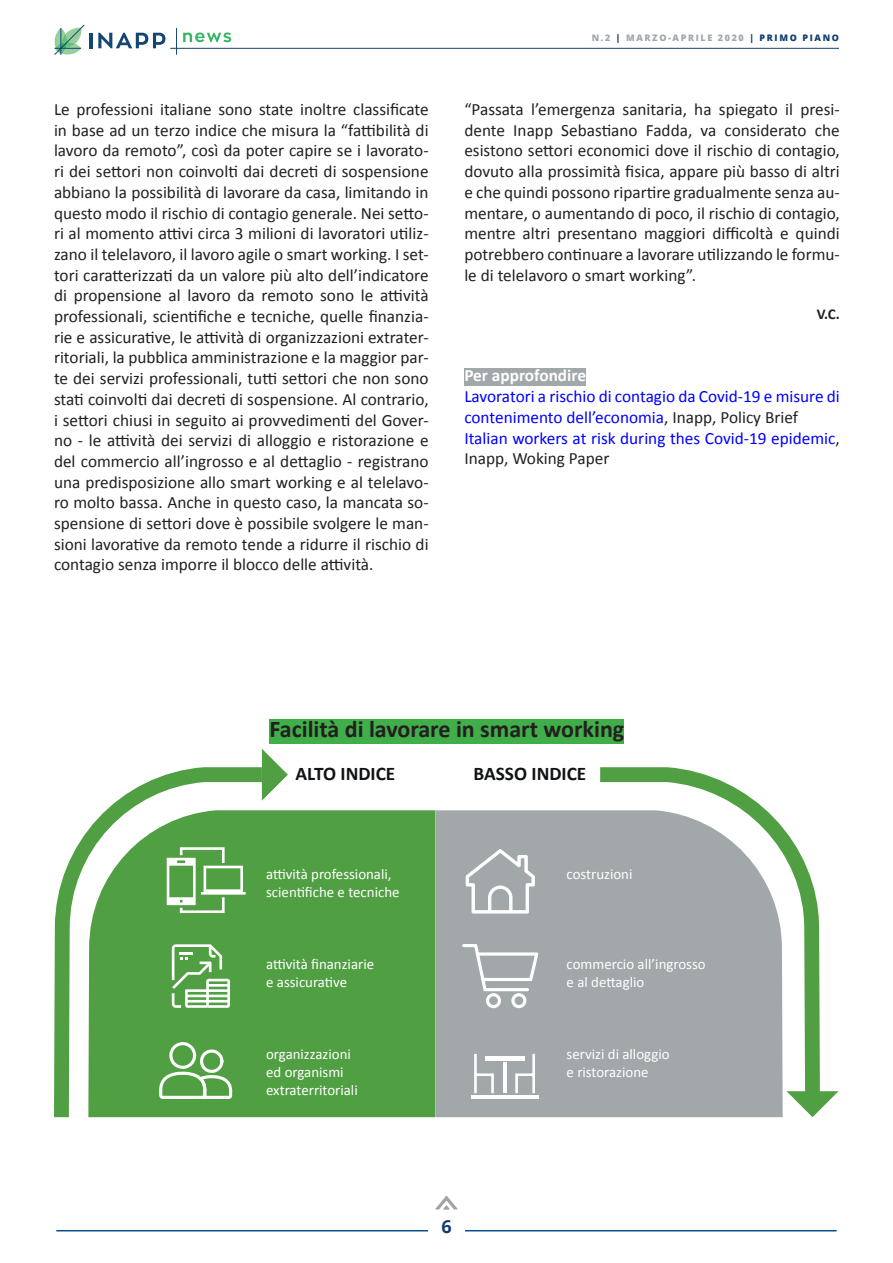
<style>
.page{position:relative;width:893px;height:1263px;background:#fff}
.page>*{position:absolute;margin:0;border:0;box-sizing:border-box;transform-origin:0 0}
.t1{font:700 24px "Calibri";color:#231f20}
.t2{font:700 19.35px "Calibri";color:#111416}
.t3{font:700 18px "Open Sans";color:#133d6f}
.t4{font:17.25px/20.7px "Calibri";color:#231f20;text-align:justify}
.t5{font:17.25px/20.7px "Calibri";color:#00f}
.t6{font:700 17.25px "Calibri";color:#fff}
.t7{font:700 15px "Calibri";color:#231f20}
.t8{font:14.85px/17.9px "Calibri";color:#fff}
.t9{font:800 9px "Open Sans";letter-spacing:.18em;color:#a2a7a9}
.s1{color:#103e70}
.s2{color:#231f20}
</style>
<div class="page">
<svg style="left:54px;top:26px;width:30px;height:28px"></svg>
<hr style="left:89px;top:33px;width:3px;height:15px;background:#134575">
<svg style="left:98px;top:33px;width:67px;height:15px"></svg>
<svg style="left:183px;top:33px;width:48px;height:9px"></svg>
<hr style="left:170px;top:48px;width:669px;height:1px;background:#134575">
<svg style="left:176px;top:28px;width:1px;height:26px"></svg>
<hr style="left:56px;top:1230px;width:372px;height:1px;background:#064e8b">
<hr style="left:465px;top:1230px;width:372px;height:1px;background:#064e8b">
<svg style="left:435px;top:1196px;width:23px;height:14px"></svg>
<div style="left:464px;top:368px;width:122px;height:18px;background:#a2a7a9"></div>
<div style="left:277px;top:810px;width:158px;height:307px;background:#519f43"></div>
<svg style="left:54px;top:760px;width:223px;height:358px"></svg>
<div style="left:436px;top:810px;width:347px;height:307px;background:#a2a7a9"></div>
<svg style="left:167px;top:847px;width:79px;height:66px"></svg>
<svg style="left:172px;top:944px;width:58px;height:64px"></svg>
<svg style="left:159px;top:1041px;width:73px;height:58px"></svg>
<svg style="left:466px;top:849px;width:68px;height:64px"></svg>
<svg style="left:461px;top:943px;width:78px;height:66px"></svg>
<svg style="left:474px;top:1054px;width:20px;height:39px"></svg>
<hr style="left:471px;top:1095px;width:68px;height:4px;background:#fff">
<hr style="left:503px;top:1062px;width:3px;height:31px;background:#fff">
<hr style="left:485px;top:1056px;width:39px;height:4px;background:#fff">
<svg style="left:515px;top:1054px;width:20px;height:39px"></svg>
<svg style="left:262px;top:749px;width:26px;height:52px"></svg>
<svg style="left:585px;top:767px;width:235px;height:347px"></svg>
<svg style="left:786px;top:1091px;width:52px;height:26px"></svg>
<div style="left:270px;top:719px;width:354px;height:24px;background:#40ae49"></div>
<p class="t4" style="left:54px;top:99px;width:376px">Le professioni italiane sono state inoltre classificate in base ad un terzo indice che misura la “fattibilità di lavoro da remoto”, così da poter capire se i lavorato&shy;ri dei settori non coinvolti dai decreti di sospensione abbiano la possibilità di lavorare da casa, limitando in questo modo il rischio di contagio generale. Nei setto&shy;ri al momento attivi circa 3 milioni di lavoratori utiliz&shy;zano il telelavoro, il lavoro agile o smart working. I set&shy;tori caratterizzati da un valore più alto dell’indicatore di propensione al lavoro da remoto sono le attività professionali, scientifiche e tecniche, quelle finanzia&shy;rie e assicurative, le attività di organizzazioni extrater&shy;ritoriali, la pubblica amministrazione e la maggior par&shy;te dei servizi professionali, tutti settori che non sono stati coinvolti dai decreti di sospensione. Al contrario, i settori chiusi in seguito ai provvedimenti del Gover&shy;no - le attività dei servizi di alloggio e ristorazione e del commercio all’ingrosso e al dettaglio - registrano una predisposizione allo smart working e al telelavo&shy;ro molto bassa. Anche in questo caso, la mancata so&shy;spensione di settori dove è possibile svolgere le man&shy;sioni lavorative da remoto tende a ridurre il rischio di contagio senza imporre il blocco delle attività.</p>
<p class="t9" style="left:592px;top:31px;width:249px">N.2 <span class="s1">|</span> MARZO-APRILE 2020 <span class="s1">| PRIMO PIANO</span></p>
<p class="t4" style="left:464px;top:99px;width:377px">“Passata l’emergenza sanitaria, ha spiegato il presi&shy;dente Inapp Sebastiano Fadda, va considerato che esistono settori economici dove il rischio di contagio, dovuto alla prossimità fisica, appare più basso di altri e che quindi possono ripartire gradualmente senza au&shy;mentare, o aumentando di poco, il rischio di contagio, mentre altri presentano maggiori difficoltà e quindi potrebbero continuare a lavorare utilizzando le formu&shy;le di telelavoro o smart working”.</p>
<p class="t7" style="left:817px;top:305px;width:25px">V.C.</p>
<p class="t6" style="left:464px;top:365px;width:123px">Per approfondire</p>
<p class="t5" style="left:464px;top:386px;width:377px">Lavoratori a rischio di contagio da Covid-19 e misure di contenimento dell’economia<span class="s2">, Inapp, Policy Brief</span></p>
<p class="t5" style="left:464px;top:427px;width:377px">Italian workers at risk during thes Covid-19 epidemic<span class="s2">,<br>Inapp, Woking Paper</span></p>
<p class="t1" style="left:270px;top:714px;width:356px">Facilità di lavorare in smart working</p>
<p class="t2" style="left:296px;top:761px;width:101px">ALTO INDICE</p>
<p class="t2" style="left:473px;top:761px;width:114px">BASSO INDICE</p>
<p class="t8" style="left:266px;top:865px;width:135px">attività professionali, scientifiche e tecniche</p>
<p class="t8" style="left:567px;top:865px;width:67px">costruzioni</p>
<p class="t8" style="left:266px;top:955px;width:109px">attività finanziarie e assicurative</p>
<p class="t8" style="left:567px;top:955px;width:141px">commercio all’ingrosso e al dettaglio</p>
<p class="t8" style="left:266px;top:1045px;width:93px">organizzazioni ed organismi extraterritoriali</p>
<p class="t8" style="left:567px;top:1045px;width:104px">servizi di alloggio e ristorazione</p>
<p class="t3" style="left:441px;top:1214px;width:12px">6</p>
</div>
